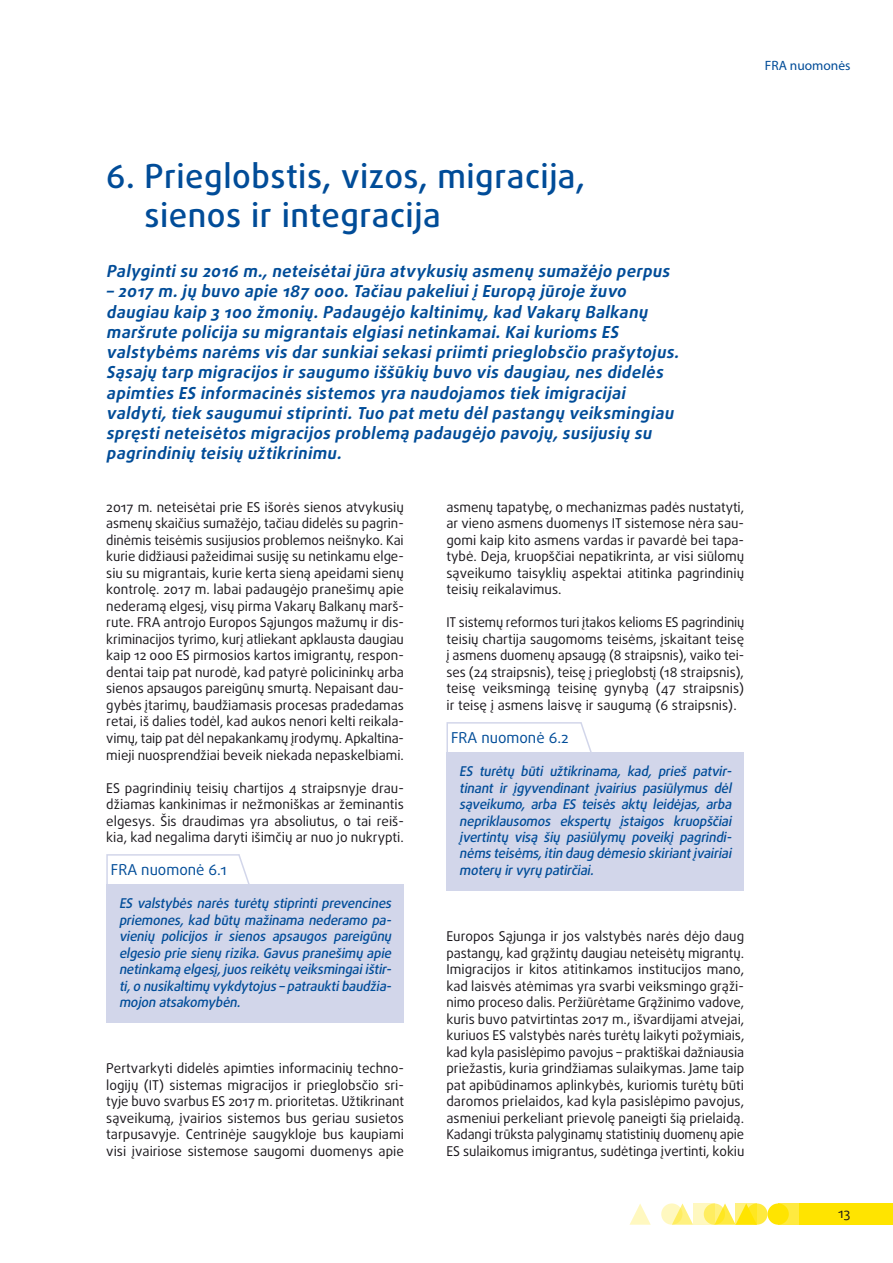
<style>
.page{position:relative;width:893px;height:1263px;background:#fff}
.page>*{position:absolute;margin:0;border:0;box-sizing:border-box;transform-origin:0 0}
.chapter_title{font:500 33px/39.6px "Daxline Pro";letter-spacing:.015em;color:#004c98}
.intro_chapter{font:italic 700 16.5px/20.2px "Daxline Pro";letter-spacing:.025em;color:#004c98}
.opinion_header_sw{font:15px "Daxline Pro";color:#004c98}
.body_text{font:13.5px/16.5px "Daxline Pro";color:#1a171c;text-align:justify}
.opinion_text_SW_last{font:italic 500 13.5px/16.5px "Daxline Pro";letter-spacing:-.01em;color:#004c98;text-align:justify}
.t1{font:13.5px "Myriad Pro";color:#004c98}
</style>
<div class="page">
<div style="left:746px;top:1203px;width:21px;height:22px;background:#ffea40;border-radius:50%"></div>
<div style="left:778px;top:1203px;width:21px;height:22px;background:#ffea40"></div>
<div style="left:799px;top:1203px;width:94px;height:22px;background:#ffe400"></div>
<svg style="left:675px;top:1203px;width:18px;height:22px"></svg>
<svg style="left:629px;top:1204px;width:22px;height:21px"></svg>
<div style="left:767px;top:1203px;width:22px;height:22px;background:#ffe400;border-radius:50%"></div>
<svg style="left:718px;top:1203px;width:18px;height:22px"></svg>
<svg style="left:704px;top:1203px;width:21px;height:22px"></svg>
<svg style="left:661px;top:1203px;width:21px;height:22px"></svg>
<svg style="left:736px;top:1203px;width:21px;height:22px"></svg>
<svg style="left:693px;top:1203px;width:21px;height:22px"></svg>
<div style="left:106px;top:885px;width:298px;height:138px;background:#d2d6ea"></div>
<div style="left:446px;top:753px;width:298px;height:138px;background:#d2d6ea"></div>
<svg style="left:106px;top:854px;width:145px;height:31px"></svg>
<svg style="left:446px;top:722px;width:147px;height:31px"></svg>
<p class="t1" style="left:765px;top:57px;width:87px">FRA nuomonės</p>
<p class="chapter_title" style="left:145px;top:156px;width:442px;text-indent:-38px">6. Prieglobstis, vizos, migracija, sienos ir integracija</p>
<p class="intro_chapter" style="left:106px;top:261px;width:569px">Palygintisu 2016 m.,neteisėtaijūra atvykusių asmenų sumažėjo perpus</p>
<p class="intro_chapter" style="left:106px;top:281px;width:578px">– 2017 m.jų buvo apie 187 000.Tačiau pakeliuiį Europą jūroje žuvo daugiau kaip 3 100 žmonių.Padaugėjo kaltinimų,kad Vakarų Balkanų maršrute policija su migrantais elgiasinetinkamai.Kaikurioms ES valstybėms narėms vis darsunkiaisekasipriimtiprieglobsčio prašytojus.<br>Sąsajų tarp migracijos irsaugumo iššūkių buvo vis daugiau,nes didelės apimties ES informacinės sistemos yra naudojamos tiek imigracijai valdyti,tiek saugumuistiprinti.Tuo patmetu dėlpastangų veiksmingiau spręstineteisėtos migracijos problemą padaugėjo pavojų,susijusių su pagrindinių teisių užtikrinimu.</p>
<p class="body_text" style="left:106px;top:499px;width:299px">2017 m. neteisėtai prie ES išorės sienos atvykusių asmenų skaičius sumažėjo, tačiau didelės su pagrin&shy;dinėmis teisėmis susijusios problemos neišnyko. Kai kurie didžiausi pažeidimai susiję su netinkamu elge&shy;siu su migrantais, kurie kerta sieną apeidami sienų kontrolę. 2017 m. labai padaugėjo pranešimų apie nederamą elgesį, visų pirma Vakarų Balkanų marš&shy;rute. FRA antrojo Europos Sąjungos mažumų ir dis&shy;kriminacijos tyrimo, kurį atliekant apklausta daugiau kaip 12 000 ES pirmosios kartos imigrantų, respon&shy;dentai taip pat nurodė, kad patyrė policininkų arba sienos apsaugos pareigūnų smurtą. Nepaisant dau&shy;gybės įtarimų, baudžiamasis procesas pradedamas retai, iš dalies todėl, kad aukos nenori kelti reikala&shy;vimų, taip pat dėl nepakankamų įrodymų. Apkaltina&shy;mieji nuosprendžiai beveik niekada nepaskelbiami.</p>
<p class="body_text" style="left:106px;top:779px;width:299px">ES pagrindinių teisių chartijos 4 straipsnyje drau&shy;džiamas kankinimas ir nežmoniškas ar žeminantis elgesys. Šis draudimas yra absoliutus, o tai reiš&shy;kia, kad negalima daryti išimčių ar nuo jo nukrypti.</p>
<p class="opinion_header_sw" style="left:111px;top:860px;width:117px">FRA nuomonė 6.1</p>
<p class="opinion_text_SW_last" style="left:119px;top:895px;width:277px">ES valstybės narės turėtų stiprinti prevencines priemones, kad būtų mažinama nederamo pa&shy;vienių policijos ir sienos apsaugos pareigūnų elgesio prie sienų rizika.Gavuspranešimų apie netinkamą elgesį,juosreikėtų veiksmingaiištir&shy;ti,o nusikaltimų vykdytojus–patrauktibaudžia&shy;mojon atsakomybėn.</p>
<p class="body_text" style="left:446px;top:499px;width:299px">asmenų tapatybę, o mechanizmas padės nustatyti, ar vieno asmens duomenys IT sistemose nėra sau&shy;gomi kaip kito asmens vardas ir pavardė bei tapa&shy;tybė. Deja, kruopščiai nepatikrinta, ar visi siūlomų sąveikumo taisyklių aspektai atitinka pagrindinių teisių reikalavimus.</p>
<p class="body_text" style="left:446px;top:614px;width:299px">IT sistemų reformos turi įtakos kelioms ES pagrindinių teisių chartija saugomoms teisėms, įskaitant teisę į asmens duomenų apsaugą (8 straipsnis), vaiko tei&shy;ses (24 straipsnis), teisę į prieglobstį (18 straipsnis), teisę veiksmingą teisinę gynybą (47 straipsnis) ir teisę į asmens laisvę ir saugumą (6 straipsnis).</p>
<p class="opinion_header_sw" style="left:451px;top:728px;width:119px">FRA nuomonė 6.2</p>
<p class="opinion_text_SW_last" style="left:459px;top:763px;width:277px">ES turėtų būti užtikrinama, kad, prieš patvir&shy;tinant ir įgyvendinant įvairius pasiūlymus dėl sąveikumo, arba ES teisės aktų leidėjas, arba nepriklausomos ekspertų įstaigos kruopščiai įvertintų visą šių pasiūlymų poveikį pagrindi&shy;nėmsteisėms,itin daug dėmesio skiriantįvairiai moterų irvyrų patirčiai.</p>
<p class="body_text" style="left:446px;top:928px;width:299px">Europos Sąjunga ir jos valstybės narės dėjo daug pastangų, kad grąžintų daugiau neteisėtų migrantų.<br>Imigracijos ir kitos atitinkamos institucijos mano, kad laisvės atėmimas yra svarbi veiksmingo grąži&shy;nimo proceso dalis. Peržiūrėtame Grąžinimo vadove, kuris buvo patvirtintas 2017 m., išvardijami atvejai, kuriuos ES valstybės narės turėtų laikyti požymiais, kad kyla pasislėpimo pavojus – praktiškai dažniausia priežastis, kuria grindžiamas sulaikymas. Jame taip pat apibūdinamos aplinkybės, kuriomis turėtų būti daromos prielaidos, kad kyla pasislėpimo pavojus, asmeniui perkeliant prievolę paneigti šią prielaidą.<br>Kadangi trūksta palyginamų statistinių duomenų apie ES sulaikomus imigrantus, sudėtinga įvertinti, kokiu</p>
<p class="body_text" style="left:106px;top:1060px;width:299px">Pertvarkyti didelės apimties informacinių techno&shy;logijų (IT) sistemas migracijos ir prieglobsčio sri&shy;tyje buvo svarbus ES 2017 m. prioritetas. Užtikrinant sąveikumą, įvairios sistemos bus geriau susietos tarpusavyje. Centrinėje saugykloje bus kaupiami visi įvairiose sistemose saugomi duomenys apie</p>
<p class="body_text" style="left:838px;top:1205px;width:14px">13</p>
</div>
